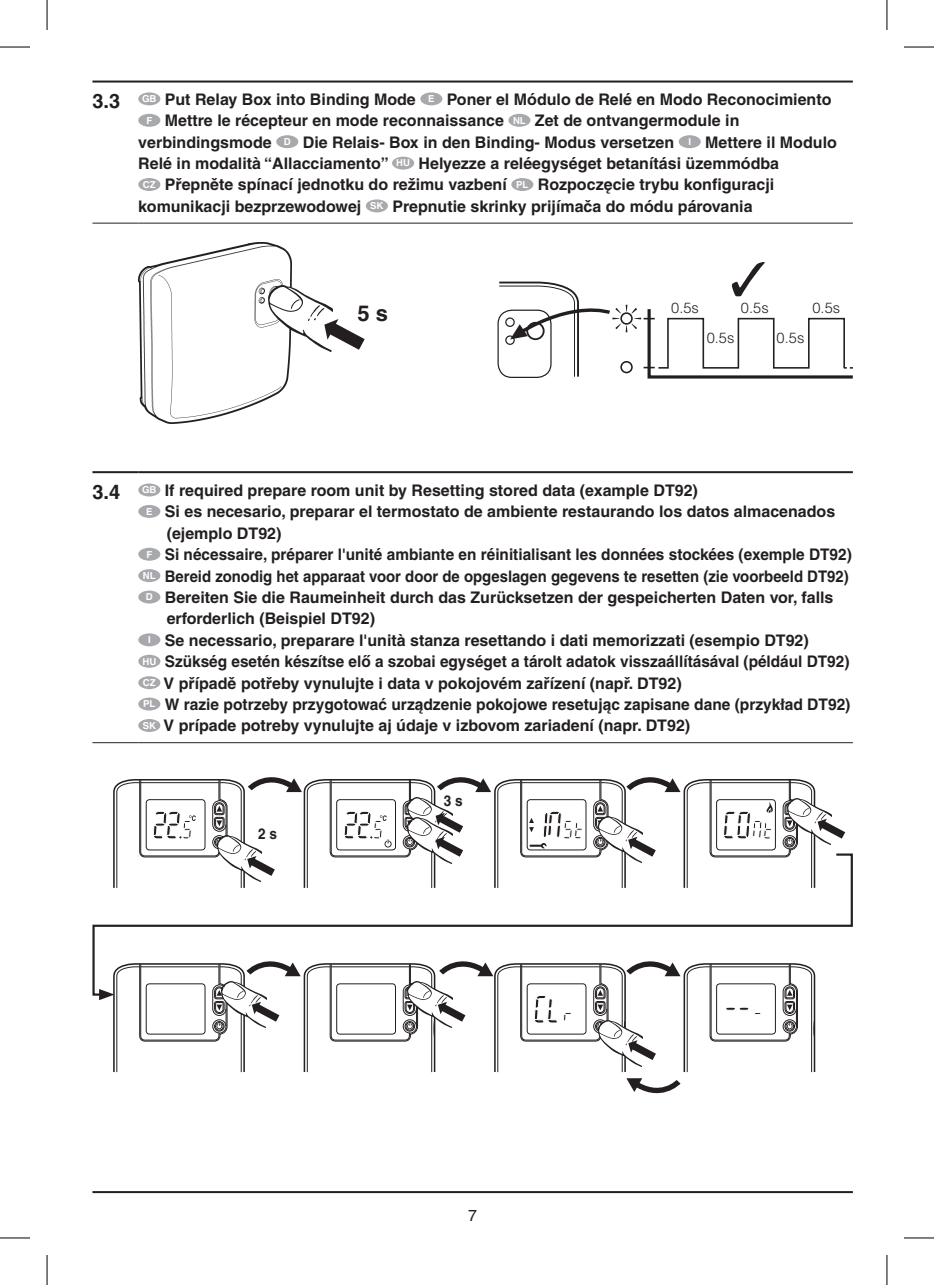
<style>
.page{position:relative;width:934px;height:1285px;background:#fff}
.page>*{position:absolute;margin:0;border:0;box-sizing:border-box;transform-origin:0 0}
.t1{font:700 22px "Helvetica CE";color:#231f20}
.t2{font:700 16px "Helvetica CE";color:#231f20}
.t3{font:700 16px "Helvetica CE";color:#231f20;scale:.96 1}
.t4{font:700 16px "Helvetica CE";color:#231f20;scale:.93 1}
.t5{font:16px "Helvetica CE";color:#231f20}
.t6{font:700 15px "Helvetica LT Std";color:#231f20;scale:.91 1}
.t7{font:300 14.6px "Helvetica LT Std";color:#231f20}
.s1{font-size:20px}
</style>
<div class="page">
<hr style="left:92px;top:1191px;width:760px;height:2px;background:#231f20">
<hr style="left:92px;top:81px;width:760px;height:2px;background:#231f20">
<hr style="left:92px;top:223px;width:46px;height:1px;background:#231f20">
<hr style="left:138px;top:223px;width:714px;height:1px;background:#231f20">
<div style="left:138px;top:92px;width:22px;height:13px;background:#a8a9ad;border-radius:50%"></div>
<div style="left:420px;top:92px;width:22px;height:13px;background:#a8a9ad;border-radius:50%"></div>
<div style="left:138px;top:114px;width:22px;height:13px;background:#a8a9ad;border-radius:50%"></div>
<div style="left:508px;top:114px;width:22px;height:13px;background:#a8a9ad;border-radius:50%"></div>
<div style="left:276px;top:135px;width:22px;height:13px;background:#a8a9ad;border-radius:50%"></div>
<div style="left:678px;top:135px;width:22px;height:13px;background:#a8a9ad;border-radius:50%"></div>
<div style="left:392px;top:157px;width:22px;height:13px;background:#a8a9ad;border-radius:50%"></div>
<div style="left:138px;top:178px;width:22px;height:13px;background:#a8a9ad;border-radius:50%"></div>
<div style="left:511px;top:178px;width:22px;height:13px;background:#a8a9ad;border-radius:50%"></div>
<div style="left:365px;top:199px;width:23px;height:13px;background:#a8a9ad;border-radius:50%"></div>
<hr style="left:92px;top:742px;width:46px;height:1px;background:#231f20">
<hr style="left:138px;top:742px;width:714px;height:1px;background:#231f20">
<hr style="left:92px;top:471px;width:46px;height:2px;background:#231f20">
<hr style="left:138px;top:471px;width:714px;height:2px;background:#231f20">
<div style="left:138px;top:483px;width:22px;height:13px;background:#a8a9ad;border-radius:50%"></div>
<div style="left:138px;top:505px;width:22px;height:13px;background:#a8a9ad;border-radius:50%"></div>
<div style="left:138px;top:548px;width:22px;height:13px;background:#a8a9ad;border-radius:50%"></div>
<div style="left:138px;top:569px;width:22px;height:13px;background:#a8a9ad;border-radius:50%"></div>
<div style="left:138px;top:590px;width:22px;height:13px;background:#a8a9ad;border-radius:50%"></div>
<div style="left:138px;top:633px;width:22px;height:13px;background:#a8a9ad;border-radius:50%"></div>
<div style="left:138px;top:655px;width:22px;height:13px;background:#a8a9ad;border-radius:50%"></div>
<div style="left:138px;top:676px;width:22px;height:13px;background:#a8a9ad;border-radius:50%"></div>
<div style="left:138px;top:697px;width:22px;height:13px;background:#a8a9ad;border-radius:50%"></div>
<div style="left:138px;top:719px;width:22px;height:13px;background:#a8a9ad;border-radius:50%"></div>
<img style="left:139px;top:243px;width:153px;height:180px">
<img style="left:268px;top:285px;width:64px;height:67px">
<svg style="left:269px;top:286px;width:95px;height:64px"></svg>
<svg style="left:497px;top:262px;width:356px;height:117px"></svg>
<svg style="left:92px;top:853px;width:761px;height:143px"></svg>
<svg style="left:112px;top:777px;width:732px;height:112px"></svg>
<svg style="left:99px;top:953px;width:716px;height:141px"></svg>
<hr style="left:0;top:47px;width:30px;height:1px;background:#000">
<hr style="left:903px;top:47px;width:30px;height:1px;background:#000">
<hr style="left:0;top:1237px;width:30px;height:1px;background:#000">
<hr style="left:903px;top:1237px;width:30px;height:1px;background:#000">
<hr style="left:47px;top:0;width:1px;height:30px;background:#000">
<hr style="left:47px;top:1255px;width:1px;height:30px;background:#000">
<hr style="left:886px;top:0;width:1px;height:30px;background:#000">
<hr style="left:886px;top:1255px;width:1px;height:30px;background:#000">
<p class="t2" style="left:92px;top:90px;width:740px"><span class="s1">3.3</span> <sup>GB</sup> Put Relay Box into Binding Mode <sup>E</sup> Poner el Módulo de Relé en Modo Reconocimiento</p>
<p class="t2" style="left:146px;top:111px;width:594px"><sup>F</sup> Mettre le récepteur en mode reconnaissance <sup>NL</sup> Zet de ontvangermodule in</p>
<p class="t2" style="left:138px;top:133px;width:699px">verbindingsmode <sup>D</sup> Die Relais- Box in den Binding- Modus versetzen <sup>I</sup> Mettere il Modulo</p>
<p class="t2" style="left:138px;top:154px;width:642px">Relé in modalità “Allacciamento” <sup>HU</sup> Helyezze a reléegységet betanítási üzemmódba</p>
<p class="t2" style="left:143px;top:175px;width:632px"><sup>CZ</sup> Přepněte spínací jednotku do režimu vazbení <sup>PL</sup> Rozpoczęcie trybu konfiguracji</p>
<p class="t2" style="left:138px;top:197px;width:615px">komunikacji bezprzewodowej <sup>SK</sup> Prepnutie skrinky prijímača do módu párovania</p>
<h1 class="t1" style="left:357px;top:301px;width:32px">5 s</h1>
<p class="t7" style="left:671px;top:298px;width:29px">0.5s</p>
<p class="t7" style="left:740px;top:298px;width:29px">0.5s</p>
<p class="t7" style="left:812px;top:298px;width:29px">0.5s</p>
<p class="t7" style="left:706px;top:329px;width:29px">0.5s</p>
<p class="t7" style="left:776px;top:329px;width:29px">0.5s</p>
<p class="t2" style="left:92px;top:481px;width:606px"><span class="s1">3.4</span> <sup>GB</sup> If required prepare room unit by Resetting stored data (example DT92)</p>
<p class="t2" style="left:146px;top:502px;width:690px"><sup>E</sup> Si es necesario, preparar el termostato de ambiente restaurando los datos almacenados</p>
<p class="t2" style="left:167px;top:524px;width:116px">(ejemplo DT92)</p>
<p class="t3" style="left:146px;top:545px;width:736px"><sup>F</sup> Si nécessaire, préparer l'unité ambiante en réinitialisant les données stockées (exemple DT92)</p>
<p class="t4" style="left:143px;top:566px;width:760px"><sup>NL</sup> Bereid zonodig het apparaat voor door de opgeslagen gegevens te resetten (zie voorbeeld DT92)</p>
<p class="t2" style="left:146px;top:588px;width:688px"><sup>D</sup> Bereiten Sie die Raumeinheit durch das Zurücksetzen der gespeicherten Daten vor, falls</p>
<p class="t2" style="left:167px;top:609px;width:210px">erforderlich (Beispiel DT92)</p>
<p class="t2" style="left:148px;top:631px;width:662px"><sup>I</sup> Se necessario, preparare l'unità stanza resettando i dati memorizzati (esempio DT92)</p>
<p class="t3" style="left:142px;top:652px;width:737px"><sup>HU</sup> Szükség esetén készítse elő a szobai egységet a tárolt adatok visszaállításával (például DT92)</p>
<p class="t2" style="left:143px;top:673px;width:540px"><sup>CZ</sup> V případě potřeby vynulujte i data v pokojovém zařízení (např. DT92)</p>
<p class="t2" style="left:143px;top:695px;width:708px"><sup>PL</sup> W razie potrzeby przygotować urządzenie pokojowe resetując zapisane dane (przykład DT92)</p>
<p class="t2" style="left:143px;top:716px;width:549px"><sup>SK</sup> V prípade potreby vynulujte aj údaje v izbovom zariadení (napr. DT92)</p>
<p class="t6" style="left:258px;top:824px;width:22px">2 s</p>
<p class="t6" style="left:443px;top:791px;width:22px">3 s</p>
<p class="t5" style="left:468px;top:1206px;width:10px">7</p>
</div>
